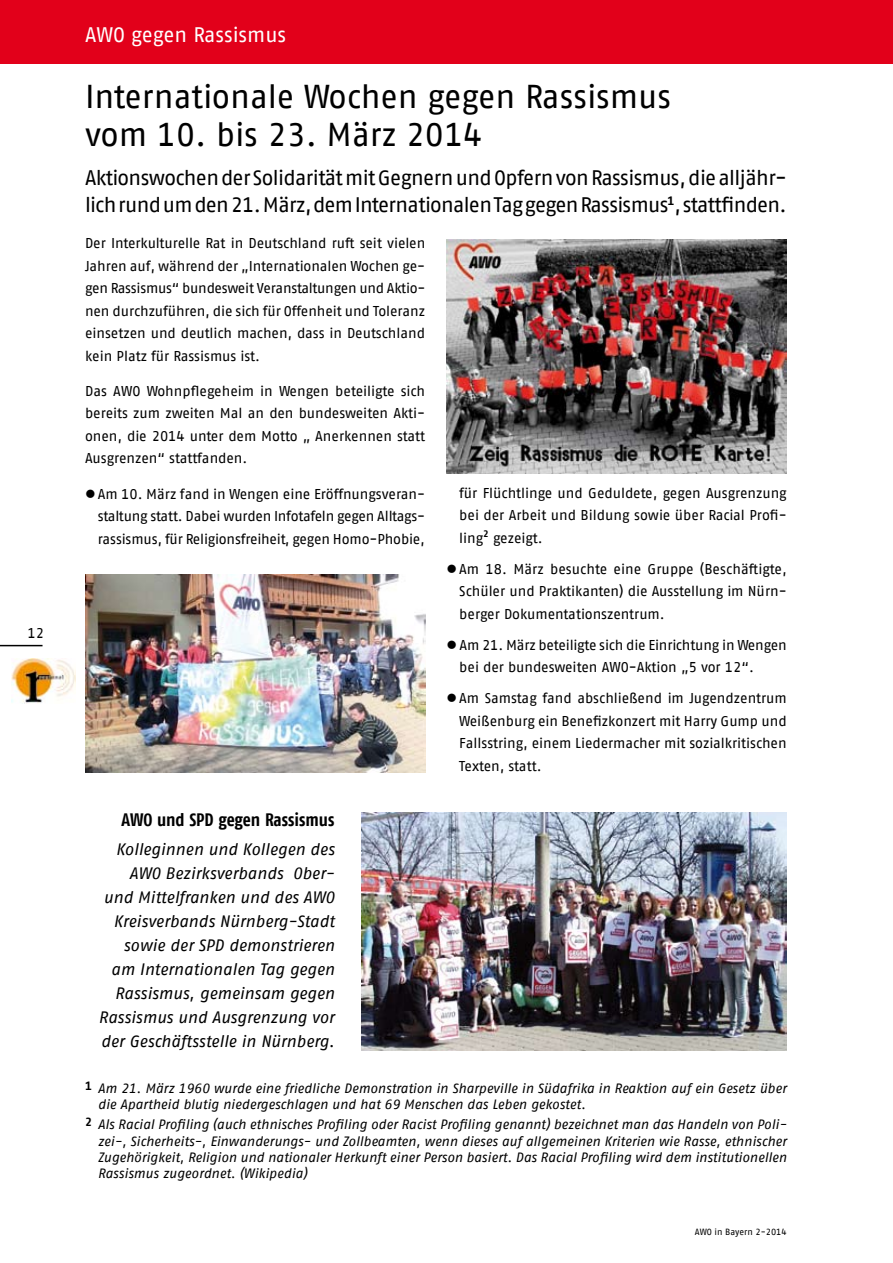
<style>
.page{position:relative;width:893px;height:1263px;background:#fff}
.page>*{position:absolute;margin:0;border:0;box-sizing:border-box;transform-origin:0 0}
.t1{font:33px/37.5px "AWO Fago Office";color:#000}
.t2{font:21px/27px "AWO Fago Office";letter-spacing:-.03em;color:#000}
.t3{font:21px "AWO Fago Office";letter-spacing:-.005em;color:#fff}
.t4{font:700 18px "AWO Fago Cond";letter-spacing:-.005em;color:#000}
.t5{font:italic 16.5px/24px "AWO Fago Office";letter-spacing:-.005em;color:#000;text-align:right}
.t6{font:14.25px/22.5px "AWO Fago Office";letter-spacing:-.005em;color:#000;text-align:justify}
.t7{font:italic 13.5px/16.2px "AWO Fago Office";letter-spacing:-.005em;color:#000}
.t8{font:9px "AWO Fago Office";color:#000}
</style>
<div class="page">
<hr style="left:0;top:645px;width:43px;height:1px;background:#000">
<div style="left:0;top:0;width:893px;height:64px;background:#e2001a"></div>
<img style="left:12px;top:658px;width:64px;height:46px">
<img style="left:446px;top:240px;width:341px;height:233px">
<img style="left:85px;top:574px;width:340px;height:198px">
<img style="left:361px;top:812px;width:426px;height:238px">
<p class="t6" style="left:28px;top:622px;width:18px">12</p>
<h2 class="t3" style="left:85px;top:23px;width:203px">AWO gegen Rassismus</h2>
<h1 class="t1" style="left:85px;top:78px;width:587px">Internationale Wochen gegen Rassismus vom 10. bis 23. März 2014</h1>
<h2 class="t2" style="left:85px;top:164px;width:703px">Aktionswochen der Solidarität mit Gegnern und Opfern von Rassismus, die alljähr&shy;lich rund um den 21. März, dem Internationalen Tag gegen Rassismus<sup>1</sup>, stattfinden.</h2>
<p class="t6" style="left:85px;top:232px;width:342px">Der Interkulturelle Rat in Deutschland ruft seit vielen Jahren auf, während der „Internationalen Wochen ge&shy;gen Rassismus“ bundesweit Veranstaltungen und Aktio&shy;nen durchzuführen, die sich für Offenheit und Toleranz einsetzen und deutlich machen, dass in Deutschland kein Platz für Rassismus ist.</p>
<p class="t6" style="left:85px;top:379px;width:342px">Das AWO Wohnpflegeheim in Wengen beteiligte sich bereits zum zweiten Mal an den bundesweiten Akti&shy;onen, die 2014 unter dem Motto „ Anerkennen statt Ausgrenzen“ stattfanden.</p>
<p class="t6" style="left:98px;top:482px;width:329px;text-indent:-13px">●Am 10. März fand in Wengen eine Eröffnungsveran&shy;staltung statt. Dabei wurden Infotafeln gegen Alltags&shy;rassismus, für Religionsfreiheit, gegen Homo-Phobie,</p>
<p class="t4" style="left:122px;top:809px;width:214px">AWO und SPD gegen Rassismus</p>
<p class="t5" style="left:99px;top:836px;width:238px">Kolleginnen und Kollegen des<br>AWO Bezirksverbands Ober&shy;und Mittelfranken und des AWO<br>Kreisverbands Nürnberg-Stadt sowie der SPD demonstrieren am Internationalen Tag gegen<br>Rassismus, gemeinsam gegen<br>Rassismus und Ausgrenzung vor der Geschäftsstelle in Nürnberg.</p>
<p class="t6" style="left:459px;top:481px;width:329px">für Flüchtlinge und Geduldete, gegen Ausgrenzung bei der Arbeit und Bildung sowie über Racial Profi&shy;ling<sup>2</sup> gezeigt.</p>
<p class="t6" style="left:459px;top:557px;width:329px;text-indent:-13px">●Am 18. März besuchte eine Gruppe (Beschäftigte, Schüler und Praktikanten) die Ausstellung im Nürn&shy;berger Dokumentationszentrum.</p>
<p class="t6" style="left:459px;top:633px;width:329px;text-indent:-13px">● Am 21. März beteiligte sich die Einrichtung in Wengen bei der bundesweiten AWO-Aktion „5 vor 12“.</p>
<p class="t6" style="left:459px;top:687px;width:329px;text-indent:-13px">●Am Samstag fand abschließend im Jugendzentrum Weißenburg ein Benefizkonzert mit Harry Gump und Fallsstring, einem Liedermacher mit sozialkritischen Texten, statt.</p>
<p class="t7" style="left:98px;top:1080px;width:690px;text-indent:-13px"><sup>1</sup> Am 21. März 1960 wurde eine friedliche Demonstration in Sharpeville in Südafrika in Reaktion auf ein Gesetz über die Apartheid blutig niedergeschlagen und hat 69 Menschen das Leben gekostet.</p>
<p class="t7" style="left:98px;top:1116px;width:690px;text-align:justify;text-indent:-13px"><sup>2</sup> Als Racial Profiling (auch ethnisches Profiling oder Racist Profiling genannt) bezeichnet man das Handeln von Poli&shy;zei-, Sicherheits-, Einwanderungs- und Zollbeamten, wenn dieses auf allgemeinen Kriterien wie Rasse, ethnischer Zugehörigkeit, Religion und nationaler Herkunft einer Person basiert. Das Racial Profiling wird dem institutionellen Rassismus zugeordnet. (Wikipedia)</p>
<p class="t8" style="left:695px;top:1227px;width:93px">AWO in Bayern 2-2014</p>
</div>
